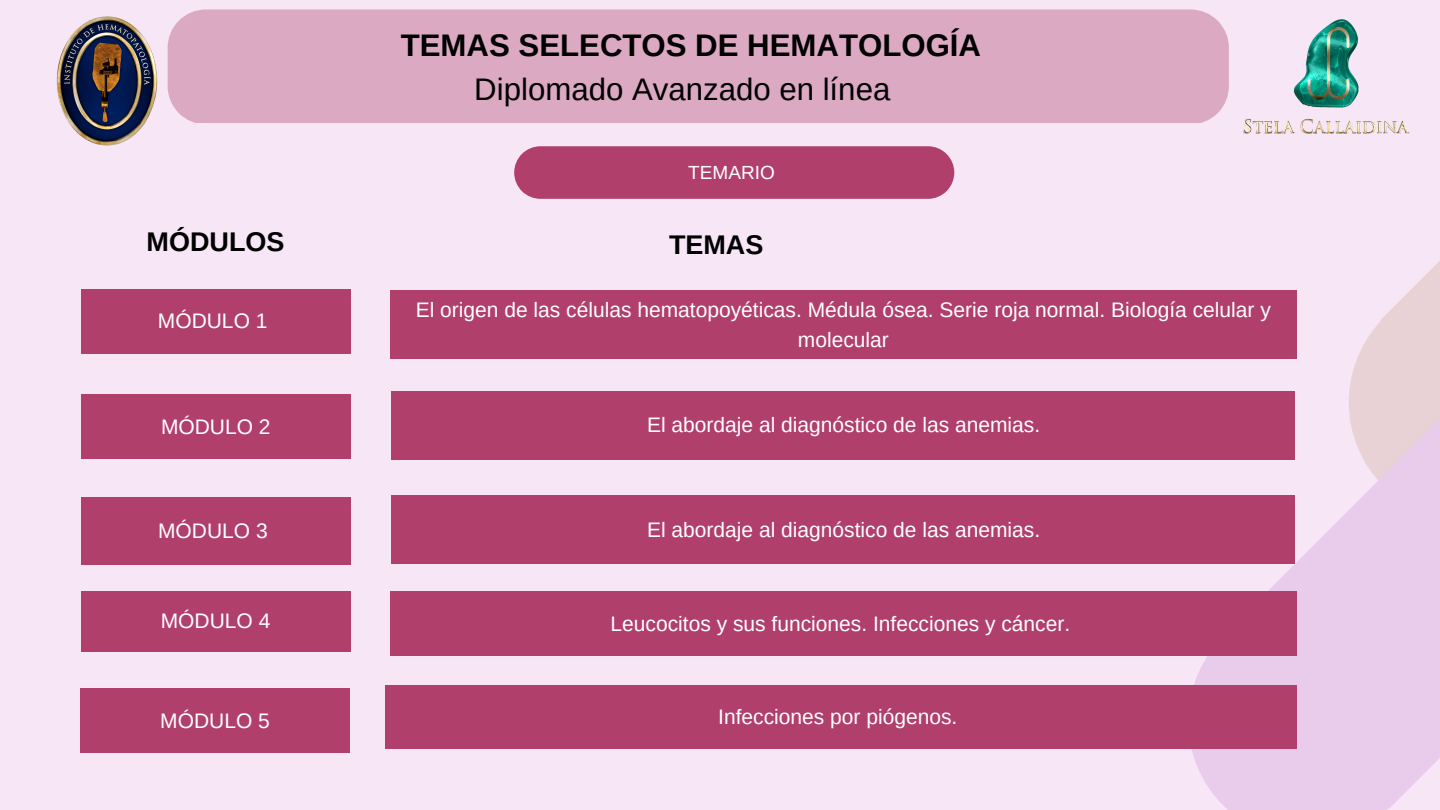
<style>
.page{position:relative;width:1440px;height:810px;background:#f6e6f6}
.page>*{position:absolute;margin:0;border:0;box-sizing:border-box;transform-origin:0 0}
.t1{font:700 31.2px "Arimo";color:#000}
.t2{font:31.2px "Arimo";color:#000}
.t3{font:700 27px "Arimo";color:#000}
.t4{font:21px/29.2px "Arimo";color:#fff;text-align:center}
.t5{font:19px "Arimo";color:#fff}
</style>
<div class="page">
<svg style="left:1177px;top:261px;width:263px;height:549px;fill:#e9cbec"></svg>
<div style="left:514px;top:146px;width:440px;height:53px;background:#b13f6b"></div>
<img style="left:56px;top:16px;width:102px;height:130px">
<img style="left:1243px;top:19px;width:167px;height:115px">
<div style="left:168px;top:9px;width:1061px;height:114px;background:#dca9c3"></div>
<div style="left:81px;top:289px;width:269px;height:64px;background:#b13f6b"></div>
<div style="left:81px;top:394px;width:269px;height:65px;background:#b13f6b"></div>
<div style="left:81px;top:497px;width:269px;height:68px;background:#b13f6b"></div>
<div style="left:390px;top:290px;width:906px;height:69px;background:#b13f6b"></div>
<div style="left:391px;top:495px;width:904px;height:69px;background:#b13f6b"></div>
<div style="left:391px;top:391px;width:904px;height:69px;background:#b13f6b"></div>
<div style="left:81px;top:591px;width:269px;height:60px;background:#b13f6b"></div>
<div style="left:390px;top:592px;width:906px;height:64px;background:#b13f6b"></div>
<div style="left:81px;top:688px;width:269px;height:64px;background:#b13f6b"></div>
<div style="left:385px;top:685px;width:911px;height:63px;background:#b13f6b"></div>
<h1 class="t1" style="left:401px;top:28px;width:582px">TEMAS SELECTOS DE HEMATOLOGÍA</h1>
<h1 class="t2" style="left:474px;top:72px;width:418px">Diplomado Avanzado en línea</h1>
<p class="t5" style="left:688px;top:161px;width:88px">TEMARIO</p>
<p class="t3" style="left:147px;top:227px;width:139px">MÓDULOS</p>
<p class="t3" style="left:669px;top:230px;width:96px">TEMAS</p>
<p class="t4" style="left:158px;top:307px;width:111px">MÓDULO 1</p>
<p class="t4" style="left:161px;top:412px;width:111px">MÓDULO 2</p>
<p class="t4" style="left:158px;top:516px;width:111px">MÓDULO 3</p>
<p class="t4" style="left:416px;top:295px;width:857px">El origen de las células hematopoyéticas. Médula ósea. Serie roja normal. Biología celular y molecular</p>
<p class="t4" style="left:647px;top:411px;width:395px">El abordaje al diagnóstico de las anemias.</p>
<p class="t4" style="left:647px;top:515px;width:395px">El abordaje al diagnóstico de las anemias.</p>
<p class="t4" style="left:161px;top:606px;width:111px">MÓDULO 4</p>
<p class="t4" style="left:611px;top:609px;width:461px">Leucocitos y sus funciones. Infecciones y cáncer.</p>
<p class="t4" style="left:160px;top:706px;width:111px">MÓDULO 5</p>
<p class="t4" style="left:718px;top:702px;width:241px">Infecciones por piógenos.</p>
</div>
